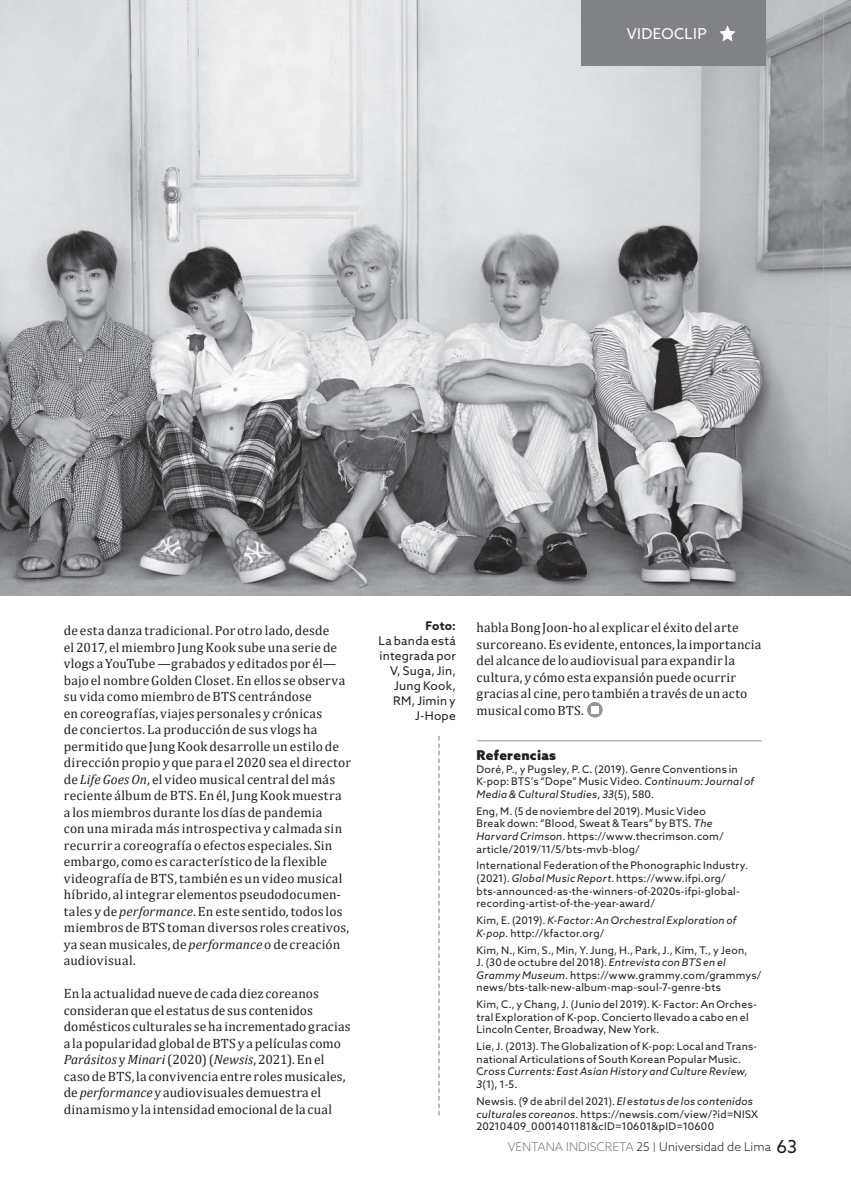
<style>
.page{position:relative;width:851px;height:1191px;background:#fff}
.page>*{position:absolute;margin:0;border:0;box-sizing:border-box;transform-origin:0 0}
.t1{font:15px "Azo Sans";letter-spacing:.025em;color:#fff}
.t2{font:13.5px/16.5px "Cambria";letter-spacing:.015em;color:#231f20}
.t3{font:900 13.5px "Azo Sans";letter-spacing:.02em;color:#231f20}
.t4{font:12px/15px "Azo Sans";letter-spacing:.02em;color:#231f20;text-align:right}
.t5{font:300 12px "Azo Sans";color:#231f20}
.t6{font:700 12px "Azo Sans";color:#231f20}
.t7{font:10.5px/12.6px "Azo Sans";letter-spacing:.025em;color:#231f20}
.t8{font:italic 10.5px/12.6px "Azo Sans";letter-spacing:.025em;color:#231f20}
.s1{font-style:italic}
.s2{font-style:normal}
.s3{color:#76787b}
.s4{font-size:9.6px}
.s5{font-weight:400;font-size:18px}
</style>
<div class="page">
<img style="left:0;top:0;width:850px;height:595px">
<div style="left:581px;top:0;width:184px;height:65px;background:#808285"></div>
<svg style="left:719px;top:25px;width:16px;height:16px"></svg>
<svg style="left:438px;top:736px;width:1px;height:379px"></svg>
<svg style="left:587px;top:702px;width:15px;height:15px"></svg>
<div style="left:591px;top:706px;width:7px;height:7px;background:#fff"></div>
<hr style="left:477px;top:740px;width:284px;height:1px;background:#939598">
<p class="t1" style="left:626px;top:24px;width:81px">VIDEOCLIP</p>
<p class="t2" style="left:64px;top:622px;width:289px">de esta danza tradicional. Por otro lado, desde<br>el 2017, el miembro Jung Kook sube una serie de vlogs a YouTube —grabados y editados por él— bajo el nombre Golden Closet. En ellos se observa su vida como miembro de BTS centrándose<br>en coreografías, viajes personales y crónicas<br>de conciertos. La producción de sus vlogs ha permitido que Jung Kook desarrolle un estilo de dirección propio y que para el 2020 sea el director de <span class="s1">Life Goes On</span>, el video musical central del más reciente álbum de BTS. En él, Jung Kook muestra a los miembros durante los días de pandemia<br>con una mirada más introspectiva y calmada sin recurrir a coreografía o efectos especiales. Sin embargo, como es característico de la flexible videografía de BTS, también es un video musical híbrido, al integrar elementos pseudodocumen&shy;tales y de <span class="s1">performance</span>. En este sentido, todos los miembros de BTS toman diversos roles creativos, ya sean musicales, de <span class="s1">performance</span> o de creación audiovisual.</p>
<p class="t2" style="left:64px;top:985px;width:288px">En la actualidad nueve de cada diez coreanos consideran que el estatus de sus contenidos domésticos culturales se ha incrementado gracias a la popularidad global de BTS y a películas como <span class="s1">Parásitos</span> y <span class="s1">Minari</span> (2020) (<span class="s1">Newsis</span>, 2021). En el caso de BTS, la convivencia entre roles musicales, de <span class="s1">performance</span> y audiovisuales demuestra el dinamismo y la intensidad emocional de la cual</p>
<p class="t6" style="left:425px;top:617px;width:32px">Foto:</p>
<p class="t4" style="left:378px;top:632px;width:79px">La banda está integrada por<br>V, Suga, Jin,<br>Jung Kook,<br>RM, Jimin y<br>J-Hope</p>
<p class="t2" style="left:476px;top:619px;width:286px">habla Bong Joon-ho al explicar el éxito del arte surcoreano. Es evidente, entonces, la importancia del alcance de lo audiovisual para expandir la cultura, y cómo esta expansión puede ocurrir gracias al cine, pero también a través de un acto musical como BTS.</p>
<p class="t3" style="left:476px;top:746px;width:81px">Referencias</p>
<p class="t7" style="left:476px;top:762px;width:279px">Doré, P., y Pugsley, P. C. (2019). Genre Conventions in<br>K-pop: BTS’s “Dope” Music Video. <span class="s1">Continuum: Journal of<br>Media &amp; Cultural Studies</span>, <span class="s1">33</span>(5), 580.</p>
<p class="t7" style="left:476px;top:804px;width:249px">Eng, M. (5 de noviembre del 2019). Music Video Break down: “Blood, Sweat &amp; Tears” by BTS. <span class="s1">The Harvard Crimson</span>. https://www.thecrimson.com/ article/2019/11/5/bts-mvb-blog/</p>
<p class="t7" style="left:476px;top:859px;width:273px">International Federation of the Phonographic Industry. (2021). <span class="s1">Global Music Report</span>. https://www.ifpi.org/ bts-announced-as-the-winners-of-2020s-ifpi-global&shy;recording-artist-of-the-year-award/</p>
<p class="t8" style="left:476px;top:914px;width:261px"><span class="s2">Kim, E. (2019).</span> K-Factor: An Orchestral Exploration of<br>K-pop. <span class="s2">http://kfactor.org/</span></p>
<p class="t7" style="left:476px;top:943px;width:286px">Kim, N., Kim, S., Min, Y. Jung, H., Park, J., Kim, T., y Jeon,<br>J. (30 de octubre del 2018). <span class="s1">Entrevista con BTS en el Grammy Museum.</span> https://www.grammy.com/grammys/ news/bts-talk-new-album-map-soul-7-genre-bts</p>
<p class="t7" style="left:476px;top:998px;width:282px">Kim, C., y Chang, J. (Junio del 2019). K- Factor: An Orches&shy;tral Exploration of K-pop. Concierto llevado a cabo en el<br>Lincoln Center, Broadway, New York.</p>
<p class="t7" style="left:476px;top:1040px;width:282px">Lie, J. (2013). The Globalization of K-pop: Local and Trans&shy;national Articulations of South Korean Popular Music.<br>C<span class="s1">ross Currents: East Asian History and Culture Review, 3</span>(1), 1-5.</p>
<p class="t7" style="left:476px;top:1094px;width:283px">Newsis. (9 de abril del 2021). <span class="s1">El estatus de los contenidos culturales coreanos.</span> https://newsis.com/view/?id=NISX<br>20210409_0001401181&amp;cID=10601&amp;pID=10600</p>
<p class="t5" style="left:507px;top:1139px;width:291px"><span class="s3">VENTANA INDISCRETA</span> 25 <span class="s4">|</span> Universidad de Lima <span class="s5">63</span></p>
</div>
